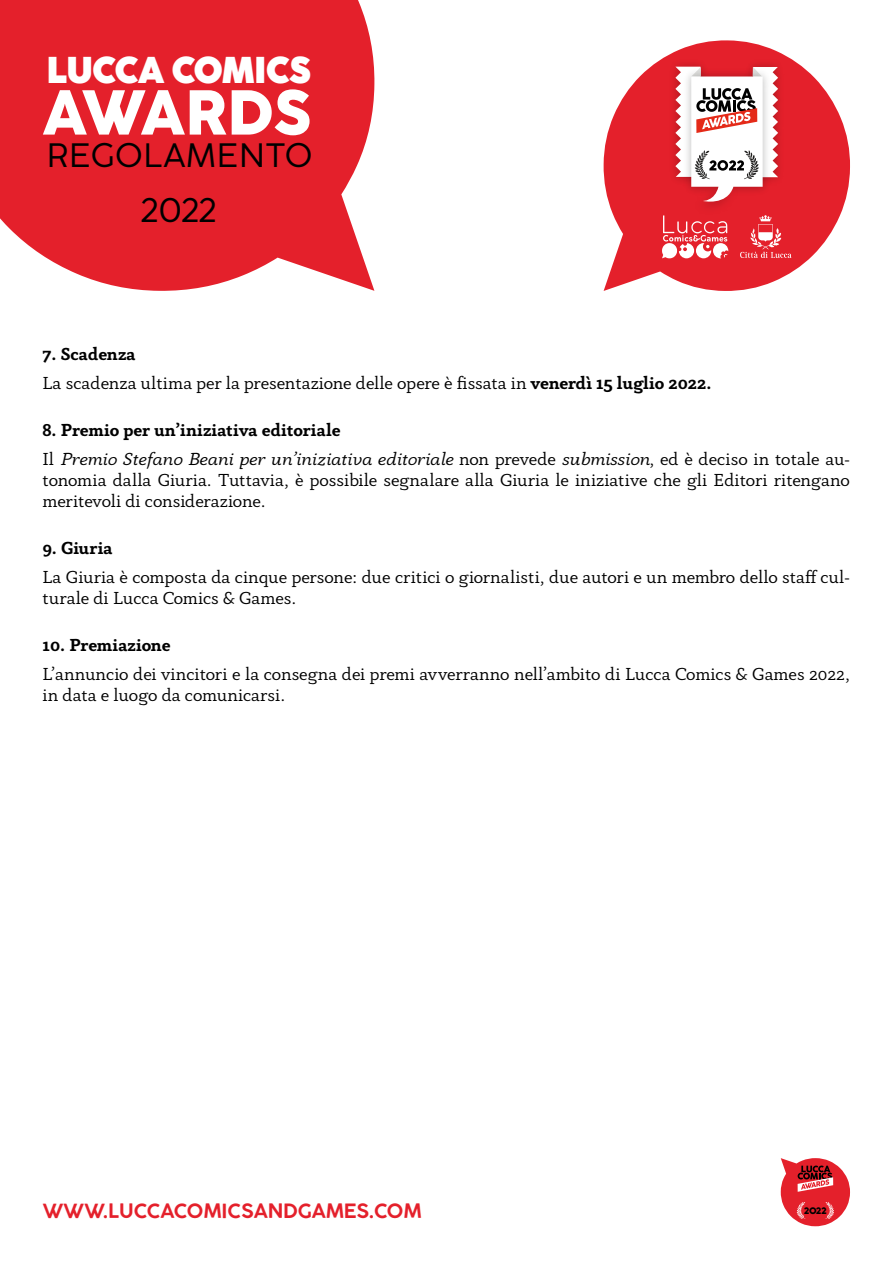
<style>
.page{position:relative;width:893px;height:1263px;background:#fff}
.page>*{position:absolute;margin:0;border:0;box-sizing:border-box;transform-origin:0 0}
.t1{font:800 63.15px "Coco Sharp";color:#fff}
.t2{font:800 37.2px "Coco Sharp";letter-spacing:-.025em;color:#fff}
.t3{font:33.6px "Coco Sharp";letter-spacing:.015em;color:#000}
.t4{font:700 19.5px "Coco Gothic";color:#e4202b}
.t5{font:18px/21px "Anaphora";color:#000}
.t6{font:italic 18px/29.5px "Anaphora";color:#000}
.t7{font:700 18px "Anaphora";color:#000}
.t8{font:800 9px "Coco Gothic";color:#000}
.s1{font-weight:700}
.s2{font-weight:700;font-style:normal}
.s3{font-style:normal}
</style>
<div class="page">
<svg style="left:603px;top:40px;width:247px;height:251px;fill:#e4202b"></svg>
<svg style="left:0;top:0;width:375px;height:291px;background:#e6333d"></svg>
<img style="left:741px;top:55px;width:49px;height:134px">
<img style="left:664px;top:55px;width:48px;height:133px">
<img style="left:687px;top:206px;width:55px;height:12px">
<svg style="left:675px;top:67px;width:103px;height:139px"></svg>
<svg style="left:662px;top:215px;width:66px;height:43px"></svg>
<svg style="left:740px;top:215px;width:52px;height:43px;background:#e8464f"></svg>
<svg style="left:781px;top:1158px;width:69px;height:68px"></svg>
<h2 class="t2" style="left:46px;top:48px;width:267px">LUCCA COMICS</h2>
<h1 class="t1" style="left:43px;top:76px;width:271px">AWARDS</h1>
<h3 class="t3" style="left:46px;top:136px;width:267px">REGOLAMENTO</h3>
<h3 class="t3" style="left:141px;top:190px;width:76px">2022</h3>
<p class="t5" style="left:43px;top:339px;width:670px;line-height:29.5px"><span class="s1">7. Scadenza<br></span>La scadenza ultima per la presentazione delle opere è fissata in <span class="s1">venerdì 15 luglio 2022.</span></p>
<p class="t6" style="left:43px;top:415px;width:809px"><span class="s2">8. Premio per un’iniziativa editoriale<br></span><span class="s3">Il</span> Premio Stefano Beani per un’iniziativa editoriale <span class="s3">non prevede</span> submission<span class="s3">, ed è deciso in totale au-</span></p>
<p class="t5" style="left:43px;top:470px;width:809px">tonomia dalla Giuria. Tuttavia, è possibile segnalare alla Giuria le iniziative che gli Editori ritengano meritevoli di considerazione.</p>
<p class="t7" style="left:43px;top:536px;width:72px">9. Giuria</p>
<p class="t5" style="left:43px;top:567px;width:809px">La Giuria è composta da cinque persone: due critici o giornalisti, due autori e un membro dello staff cul&shy;turale di Lucca Comics &amp; Games.</p>
<p class="t7" style="left:43px;top:633px;width:130px">10. Premiazione</p>
<p class="t5" style="left:43px;top:664px;width:809px">L’annuncio dei vincitori e la consegna dei premi avverranno nell’ambito di Lucca Comics &amp; Games 2022, in data e luogo da comunicarsi.</p>
<p class="t4" style="left:43px;top:1196px;width:381px">WWW.LUCCACOMICSANDGAMES.COM</p>
<p class="t8" style="left:804px;top:1204px;width:24px">2022</p>
</div>
